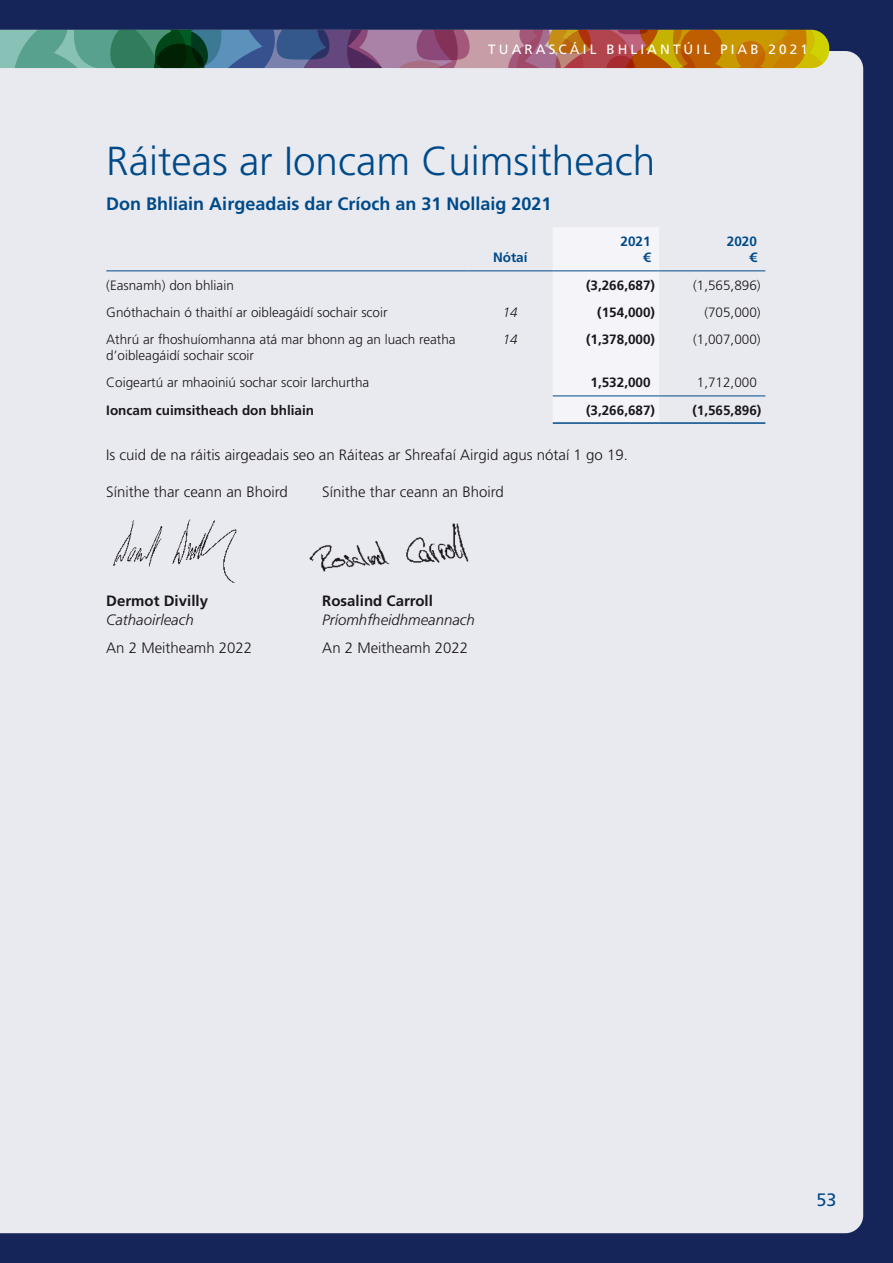
<style>
.page{position:relative;width:893px;height:1263px;background:#15255a}
.page>*{position:absolute;margin:0;border:0;box-sizing:border-box;transform-origin:0 0}
.H0__3{font:300 40.5px "Frutiger LT Std";color:#004a89}
.H0_B{font:700 18px "Frutiger LT Std";color:#004a89}
.t1{font:18px "Frutiger LT Std";color:#004a89}
.Body_Text_0-0_4{font:300 15px "Frutiger LT Std";color:#1a171c}
.Body_Text_0-0__2{font:italic 300 15px "Frutiger LT Std";color:#1a171c}
.Body_Text_0-0__2-2{font:700 15px "Frutiger LT Std";color:#1a171c}
.Table_Body__0{font:300 13.5px/16.5px "Frutiger LT Std";color:#1a171c}
.Table_Right_Col{font:700 13.5px "Frutiger LT Std";color:#1a171c}
.Table_Right_Col-2{font:300 13.5px "Frutiger LT Std";color:#1a171c}
.t2{font:13.5px "Frutiger LT Std";letter-spacing:.23em;color:#fff}
.Table_Body__0-2{font:700 13.5px "Frutiger LT Std";color:#1a171c}
.Table_Right_Col-3{font:700 13.5px "Frutiger LT Std";color:#004a89}
.Table_Body__0-3{font:700 13.5px "Frutiger LT Std";color:#004a89}
.Table_Body__0-4{font:italic 300 13.5px "Frutiger LT Std";color:#1a171c}
</style>
<div class="page">
<div style="left:829px;top:51px;width:34px;height:1182px;background:#e9eaef"></div>
<div style="left:0;top:30px;width:829px;height:1203px;background:#e9eaef"></div>
<hr style="left:106px;top:270px;width:362px;height:1px;background:#004a89">
<hr style="left:468px;top:270px;width:85px;height:1px;background:#004a89">
<hr style="left:659px;top:270px;width:106px;height:1px;background:#004a89">
<hr style="left:553px;top:270px;width:106px;height:1px;background:#004a89">
<hr style="left:553px;top:395px;width:106px;height:1px;background:#004a89">
<hr style="left:553px;top:422px;width:106px;height:2px;background:#004a89">
<hr style="left:659px;top:395px;width:106px;height:1px;background:#004a89">
<hr style="left:659px;top:422px;width:106px;height:2px;background:#004a89">
<img style="left:106px;top:514px;width:144px;height:68px">
<img style="left:309px;top:522px;width:162px;height:52px">
<p class="t2" style="left:488px;top:42px;width:321px">TUARASCÁIL BHLIANTÚIL PIAB 2021</p>
<p class="H0__3" style="left:106px;top:138px;width:551px">Ráiteas ar Ioncam Cuimsitheach</p>
<p class="H0_B" style="left:106px;top:193px;width:447px">Don Bhliain Airgeadais dar Críoch an 31 Nollaig 2021</p>
<p class="Table_Body__0-3" style="left:493px;top:250px;width:36px">Nótaí</p>
<p class="Table_Right_Col-3" style="left:621px;top:233px;width:32px">2021</p>
<p class="Table_Right_Col-3" style="left:643px;top:250px;width:9px">€</p>
<p class="Table_Right_Col-3" style="left:727px;top:233px;width:32px">2020</p>
<p class="Table_Right_Col-3" style="left:749px;top:250px;width:9px">€</p>
<p class="Table_Body__0" style="left:106px;top:277px;width:129px">(Easnamh) don bhliain</p>
<p class="Table_Right_Col" style="left:586px;top:277px;width:71px">(3,266,687)</p>
<p class="Table_Right_Col-2" style="left:693px;top:277px;width:69px">(1,565,896)</p>
<p class="Table_Body__0" style="left:106px;top:304px;width:283px">Gnóthachain ó thaithí ar oibleagáidí sochair scoir</p>
<p class="Table_Body__0-4" style="left:503px;top:304px;width:17px">14</p>
<p class="Table_Right_Col" style="left:597px;top:304px;width:59px">(154,000)</p>
<p class="Table_Right_Col-2" style="left:704px;top:304px;width:58px">(705,000)</p>
<p class="Table_Body__0" style="left:106px;top:331px;width:351px">Athrú ar fhoshuíomhanna atá mar bhonn ag an luach reatha d’oibleagáidí sochair scoir</p>
<p class="Table_Body__0-4" style="left:503px;top:331px;width:17px">14</p>
<p class="Table_Right_Col" style="left:586px;top:331px;width:71px">(1,378,000)</p>
<p class="Table_Right_Col-2" style="left:693px;top:331px;width:69px">(1,007,000)</p>
<p class="Table_Body__0" style="left:106px;top:375px;width:265px">Coigeartú ar mhaoiniú sochar scoir Iarchurtha</p>
<p class="Table_Right_Col" style="left:591px;top:375px;width:62px">1,532,000</p>
<p class="Table_Right_Col-2" style="left:697px;top:375px;width:62px">1,712,000</p>
<p class="Table_Body__0-2" style="left:106px;top:402px;width:209px">Ioncam cuimsitheach don bhliain</p>
<p class="Table_Right_Col" style="left:586px;top:402px;width:71px">(3,266,687)</p>
<p class="Table_Right_Col" style="left:692px;top:402px;width:71px">(1,565,896)</p>
<p class="Body_Text_0-0_4" style="left:106px;top:447px;width:523px">Is cuid de na ráitis airgeadais seo an Ráiteas ar Shreafaí Airgid agus nótaí 1 go 19.</p>
<p class="Body_Text_0-0_4" style="left:106px;top:483px;width:183px">Sínithe thar ceann an Bhoird</p>
<p class="Body_Text_0-0_4" style="left:322px;top:483px;width:183px">Sínithe thar ceann an Bhoird</p>
<p class="Body_Text_0-0__2-2" style="left:106px;top:592px;width:103px">Dermot Divilly</p>
<p class="Body_Text_0-0__2-2" style="left:322px;top:592px;width:112px">Rosalind Carroll</p>
<p class="Body_Text_0-0__2" style="left:106px;top:612px;width:89px">Cathaoirleach</p>
<p class="Body_Text_0-0__2" style="left:322px;top:612px;width:154px">Príomhfheidhmeannach</p>
<p class="Body_Text_0-0_4" style="left:106px;top:640px;width:147px">An 2 Meitheamh 2022</p>
<p class="Body_Text_0-0_4" style="left:322px;top:640px;width:147px">An 2 Meitheamh 2022</p>
<h2 class="t1" style="left:816px;top:1189px;width:22px">53</h2>
</div>
